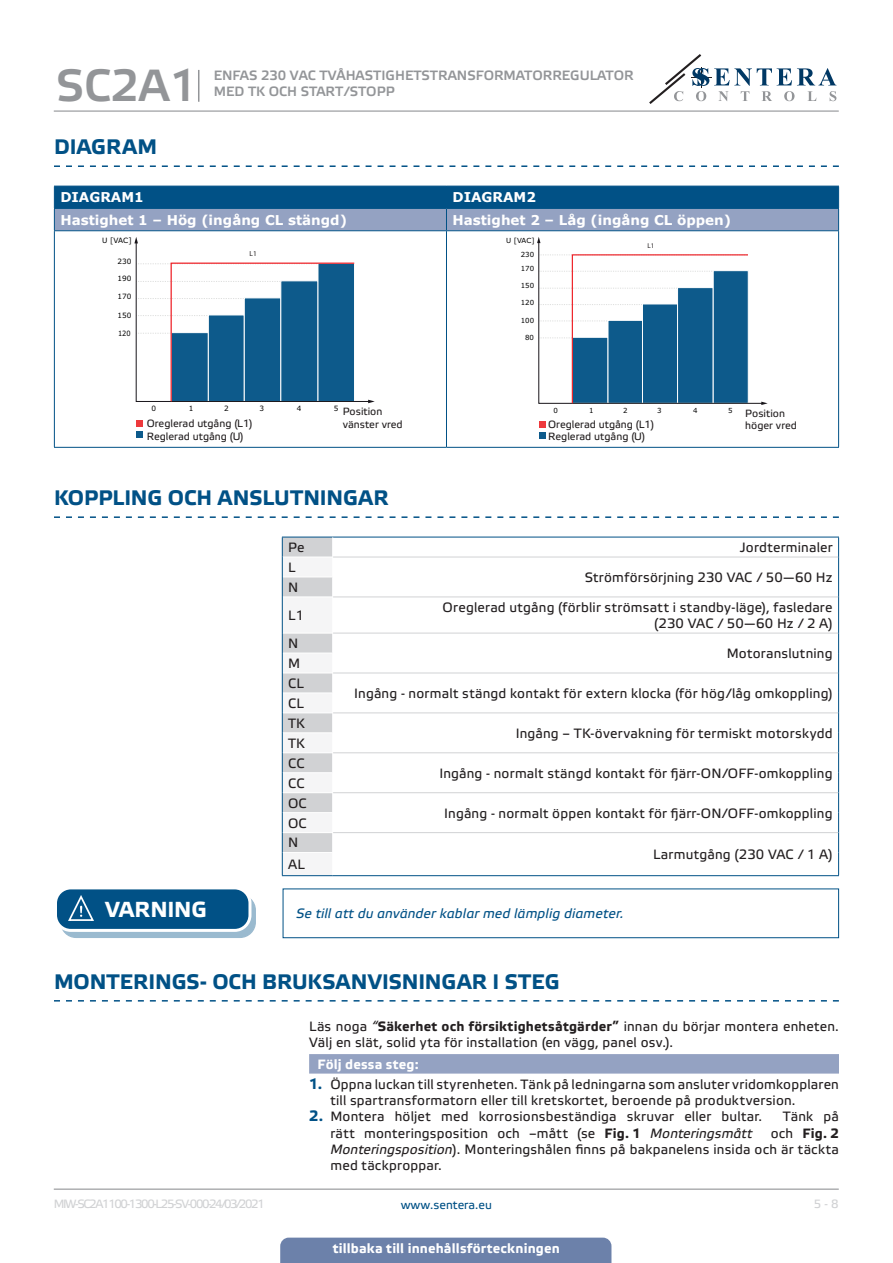
<style>
.page{position:relative;width:893px;height:1263px;background:#fff}
.page>*{position:absolute;margin:0;border:0;box-sizing:border-box;transform-origin:0 0}
.t1{font:45px "Etelka Medium Pro";color:#939598}
.t2{font:700 21.75px "Etelka Text Pro";letter-spacing:-.01em;color:#fff}
.t3{font:700 21px "Etelka Text Pro";color:#015186}
.body{font:13.5px/16.2px "Etelka Text Pro";letter-spacing:.015em;color:#231f20}
.table_text{font:13.5px "Etelka Text Pro";letter-spacing:.015em;color:#231f20}
.head-table{font:700 13.5px "Verdana";color:#fff}
.t4{font:13.5px/16.2px "Etelka Medium Pro";color:#939598}
.Number-roman{font:700 13.5px "Etelka Text Pro";letter-spacing:.01em;color:#fff}
.attention{font:italic 13.5px "Etelka Text Pro";letter-spacing:.015em;color:#015186}
.Body_text{font:13.5px "Etelka Text Pro";color:#231f20}
.t5{font:12px "Etelka Text Pro";letter-spacing:-.11em;color:#d1d2d4}
.t6{font:12px "Etelka Text Pro";color:#015186}
.t7{font:10.5px/12.6px "Etelka Text Pro";color:#231f20}
.t8{font:7.35px "Verdana";color:#000001}
.t9{font:7.35px "Verdana";color:#000001;scale:.91 1}
.t10{font:7.35px "Myriad Pro";color:#231f20}
.t11{font:7.05px "Verdana";color:#000001}
.t12{font:7.05px "Myriad Pro";color:#231f20}
.s1{font-style:italic}
.s2{font-weight:700}
.s3{font-weight:700;font-size:15px;color:#015186}
</style>
<div class="page">
<hr style="left:54px;top:111px;width:785px;height:1px;background:#939598">
<hr style="left:54px;top:1188px;width:785px;height:2px;background:#939598">
<svg style="left:649px;top:54px;width:187px;height:50px"></svg>
<div style="left:280px;top:1237px;width:331px;height:26px;background:#6c81aa"></div>
<hr style="left:198px;top:70px;width:1px;height:32px;background:#939598">
<svg style="left:54px;top:165px;width:785px;height:2px"></svg>
<svg style="left:54px;top:516px;width:785px;height:2px"></svg>
<svg style="left:54px;top:1000px;width:785px;height:1px"></svg>
<svg style="left:55px;top:231px;width:783px;height:216px"></svg>
<svg style="left:54px;top:186px;width:785px;height:44px;background:#4777a2"></svg>
<hr style="left:54px;top:230px;width:392px;height:1px;background:#015186">
<hr style="left:54px;top:231px;width:1px;height:216px;background:#015186">
<hr style="left:446px;top:230px;width:393px;height:1px;background:#015186">
<hr style="left:446px;top:231px;width:1px;height:216px;background:#015186">
<hr style="left:838px;top:231px;width:1px;height:216px;background:#015186">
<hr style="left:54px;top:447px;width:392px;height:1px;background:#015186">
<hr style="left:446px;top:447px;width:393px;height:1px;background:#015186">
<svg style="left:134px;top:237px;width:241px;height:166px"></svg>
<div style="left:136px;top:432px;width:7px;height:6px;background:#0d5a8b"></div>
<div style="left:136px;top:420px;width:7px;height:7px;background:#ee393c"></div>
<svg style="left:537px;top:237px;width:231px;height:168px"></svg>
<svg style="left:539px;top:432px;width:6px;height:6px"></svg>
<div style="left:539px;top:421px;width:6px;height:7px;background:#ee393c"></div>
<svg style="left:333px;top:556px;width:505px;height:238px"></svg>
<hr style="left:333px;top:537px;width:506px;height:1px;background:#015186">
<svg style="left:838px;top:537px;width:1px;height:60px"></svg>
<hr style="left:838px;top:597px;width:1px;height:36px;background:#015186">
<svg style="left:838px;top:633px;width:1px;height:242px"></svg>
<svg style="left:282px;top:537px;width:51px;height:338px"></svg>
<hr style="left:282px;top:875px;width:51px;height:1px;background:#015186">
<hr style="left:333px;top:557px;width:505px;height:1px;background:#d1d2d4">
<hr style="left:333px;top:596px;width:505px;height:1px;background:#d1d2d4">
<hr style="left:333px;top:633px;width:505px;height:1px;background:#d1d2d4">
<hr style="left:333px;top:673px;width:505px;height:1px;background:#d1d2d4">
<hr style="left:333px;top:712px;width:505px;height:1px;background:#d1d2d4">
<hr style="left:333px;top:752px;width:505px;height:1px;background:#d1d2d4">
<hr style="left:333px;top:792px;width:505px;height:1px;background:#d1d2d4">
<hr style="left:333px;top:832px;width:505px;height:1px;background:#d1d2d4">
<hr style="left:333px;top:875px;width:506px;height:1px;background:#015186">
<div style="left:61px;top:895px;width:194px;height:42px;background:#9abacf;border-radius:15px"></div>
<div style="left:60px;top:894px;width:196px;height:44px;border:1px solid #015186;border-radius:15px"></div>
<div style="left:56px;top:888px;width:194px;height:42px;background:#015186;border-radius:15px"></div>
<div style="left:54px;top:886px;width:197px;height:46px;border:3px solid #fff;border-radius:15px"></div>
<svg style="left:67px;top:895px;width:38px;height:36px"></svg>
<div style="left:283px;top:888px;width:556px;height:50px;border:1px solid #015186"></div>
<div style="left:309px;top:1054px;width:530px;height:19px;background:#94a2c2"></div>
<h1 class="t1" style="left:56px;top:61px;width:143px">SC2A1</h1>
<p class="t4" style="left:214px;top:68px;width:421px">ENFAS 230 VAC TVÅHASTIGHETSTRANSFORMATORREGULATOR<br>MED TK OCH START/STOPP</p>
<p class="t3" style="left:54px;top:135px;width:105px">DIAGRAM</p>
<p class="head-table" style="left:60px;top:188px;width:85px">DIAGRAM1</p>
<p class="head-table" style="left:452px;top:188px;width:85px">DIAGRAM2</p>
<p class="head-table" style="left:60px;top:210px;width:288px">Hastighet 1 – Hög (ingång CL stängd)</p>
<p class="head-table" style="left:452px;top:210px;width:280px">Hastighet 2 – Låg (ingång CL öppen)</p>
<p class="t8" style="left:102px;top:235px;width:31px">U [VAC]</p>
<p class="t8" style="left:117px;top:256px;width:15px">230</p>
<p class="t8" style="left:117px;top:274px;width:15px">190</p>
<p class="t8" style="left:117px;top:291px;width:15px">170</p>
<p class="t8" style="left:117px;top:310px;width:15px">150</p>
<p class="t9" style="left:118px;top:328px;width:15px">120</p>
<p class="t10" style="left:250px;top:249px;width:9px">L1</p>
<p class="t11" style="left:506px;top:235px;width:30px">U [VAC]</p>
<p class="t11" style="left:521px;top:249px;width:15px">230</p>
<p class="t11" style="left:521px;top:264px;width:15px">170</p>
<p class="t11" style="left:521px;top:281px;width:15px">150</p>
<p class="t11" style="left:521px;top:297px;width:15px">120</p>
<p class="t11" style="left:521px;top:316px;width:15px">100</p>
<p class="t11" style="left:525px;top:333px;width:10px">80</p>
<p class="t12" style="left:648px;top:241px;width:8px">L1</p>
<p class="t8" style="left:152px;top:403px;width:6px">0</p>
<p class="t8" style="left:189px;top:403px;width:6px">1</p>
<p class="t8" style="left:224px;top:403px;width:6px">2</p>
<p class="t8" style="left:260px;top:403px;width:6px">3</p>
<p class="t8" style="left:297px;top:403px;width:6px">4</p>
<p class="t8" style="left:334px;top:403px;width:6px">5</p>
<p class="t7" style="left:147px;top:418px;width:107px">Oreglerad utgång (L1)</p>
<p class="t7" style="left:343px;top:406px;width:62px">Position vänster vred</p>
<p class="t11" style="left:554px;top:405px;width:6px">0</p>
<p class="t11" style="left:589px;top:405px;width:6px">1</p>
<p class="t11" style="left:623px;top:405px;width:6px">2</p>
<p class="t11" style="left:657px;top:405px;width:6px">3</p>
<p class="t11" style="left:693px;top:405px;width:6px">4</p>
<p class="t11" style="left:728px;top:405px;width:6px">5</p>
<p class="t7" style="left:548px;top:419px;width:107px">Oreglerad utgång (L1)</p>
<p class="t7" style="left:548px;top:431px;width:98px">Reglerad utgång (U)</p>
<p class="t7" style="left:147px;top:430px;width:98px">Reglerad utgång (U)</p>
<p class="t7" style="left:745px;top:407px;width:53px">Position höger vred</p>
<p class="t3" style="left:54px;top:486px;width:336px">KOPPLING OCH ANSLUTNINGAR</p>
<p class="Body_text" style="left:288px;top:540px;width:18px">Pe</p>
<p class="table_text" style="left:740px;top:540px;width:94px">Jordterminaler</p>
<p class="Body_text" style="left:288px;top:560px;width:9px">L</p>
<p class="table_text" style="left:585px;top:570px;width:249px">Strömförsörjning 230 VAC / 50—60 Hz</p>
<p class="Body_text" style="left:288px;top:580px;width:12px">N</p>
<p class="Body_text" style="left:288px;top:608px;width:17px">L1</p>
<p class="table_text" style="left:443px;top:600px;width:391px">Oreglerad utgång (förblir strömsatt i standby-läge), fasledare</p>
<p class="table_text" style="left:654px;top:616px;width:180px">(230 VAC / 50—60 Hz / 2 A)</p>
<p class="Body_text" style="left:288px;top:636px;width:12px">N</p>
<p class="table_text" style="left:727px;top:646px;width:107px">Motoranslutning</p>
<p class="Body_text" style="left:288px;top:656px;width:14px">M</p>
<p class="Body_text" style="left:288px;top:676px;width:17px">CL</p>
<p class="table_text" style="left:354px;top:686px;width:480px">Ingång - normalt stängd kontakt för extern klocka (för hög/låg omkoppling)</p>
<p class="Body_text" style="left:288px;top:696px;width:17px">CL</p>
<p class="Body_text" style="left:288px;top:716px;width:18px">TK</p>
<p class="table_text" style="left:516px;top:726px;width:318px">Ingång – TK-övervakning för termiskt motorskydd</p>
<p class="Body_text" style="left:288px;top:736px;width:18px">TK</p>
<p class="Body_text" style="left:288px;top:756px;width:18px">CC</p>
<p class="table_text" style="left:439px;top:766px;width:395px">Ingång - normalt stängd kontakt för fjärr-ON/OFF-omkoppling</p>
<p class="Body_text" style="left:288px;top:776px;width:18px">CC</p>
<p class="Body_text" style="left:288px;top:796px;width:20px">OC</p>
<p class="table_text" style="left:444px;top:806px;width:390px">Ingång - normalt öppen kontakt för fjärr-ON/OFF-omkoppling</p>
<p class="Body_text" style="left:288px;top:816px;width:20px">OC</p>
<p class="Body_text" style="left:288px;top:835px;width:12px">N</p>
<p class="table_text" style="left:653px;top:847px;width:181px">Larmutgång (230 VAC / 1 A)</p>
<p class="Body_text" style="left:288px;top:857px;width:18px">AL</p>
<p class="t2" style="left:105px;top:897px;width:103px">VARNING</p>
<p class="attention" style="left:296px;top:906px;width:329px">Se till att du använder kablar med lämplig diameter.</p>
<p class="t3" style="left:54px;top:970px;width:507px">MONTERINGS- OCH BRUKSANVISNINGAR I STEG</p>
<p class="body" style="left:309px;top:1018px;width:531px">Läs noga <span class="s1">“</span><span class="s2">Säkerhet och försiktighetsåtgärder”</span> innan du börjar montera enheten.<br>Välj en slät, solid yta för installation (en vägg, panel osv.).</p>
<p class="Number-roman" style="left:318px;top:1056px;width:103px">Följ dessa steg:</p>
<p class="body" style="left:330px;top:1077px;width:510px;text-indent:-21px"><span class="s3">1.</span> Öppna luckan till styrenheten. Tänk på ledningarna som ansluter vridomkopplaren till spartransformatorn eller till kretskortet, beroende på produktversion.</p>
<p class="body" style="left:309px;top:1109px;width:455px"><span class="s3">2.</span> Montera höljet med korrosionsbeständiga skruvar eller bultar.</p>
<p class="body" style="left:783px;top:1109px;width:58px">Tänk på</p>
<p class="body" style="left:330px;top:1125px;width:424px">rätt monteringsposition och –mått (se <span class="s2">Fig. 1</span> <span class="s1">Monteringsmått</span></p>
<p class="body" style="left:330px;top:1125px;width:510px;text-align:justify;text-indent:440px">och <span class="s2">Fig. 2<br></span><span class="s1">Monteringsposition</span>). Monteringshålen finns på bakpanelens insida och är täckta med täckproppar.</p>
<p class="t5" style="left:54px;top:1197px;width:213px">MIW-SC2A1100-1300-L25-SV-000 -24 / 03 / 2021</p>
<p class="t6" style="left:401px;top:1198px;width:93px">www.sentera.eu</p>
<p class="t5" style="left:814px;top:1197px;width:27px">5 - 8</p>
<p class="Number-roman" style="left:333px;top:1240px;width:229px">tillbaka till innehållsförteckningen</p>
</div>
